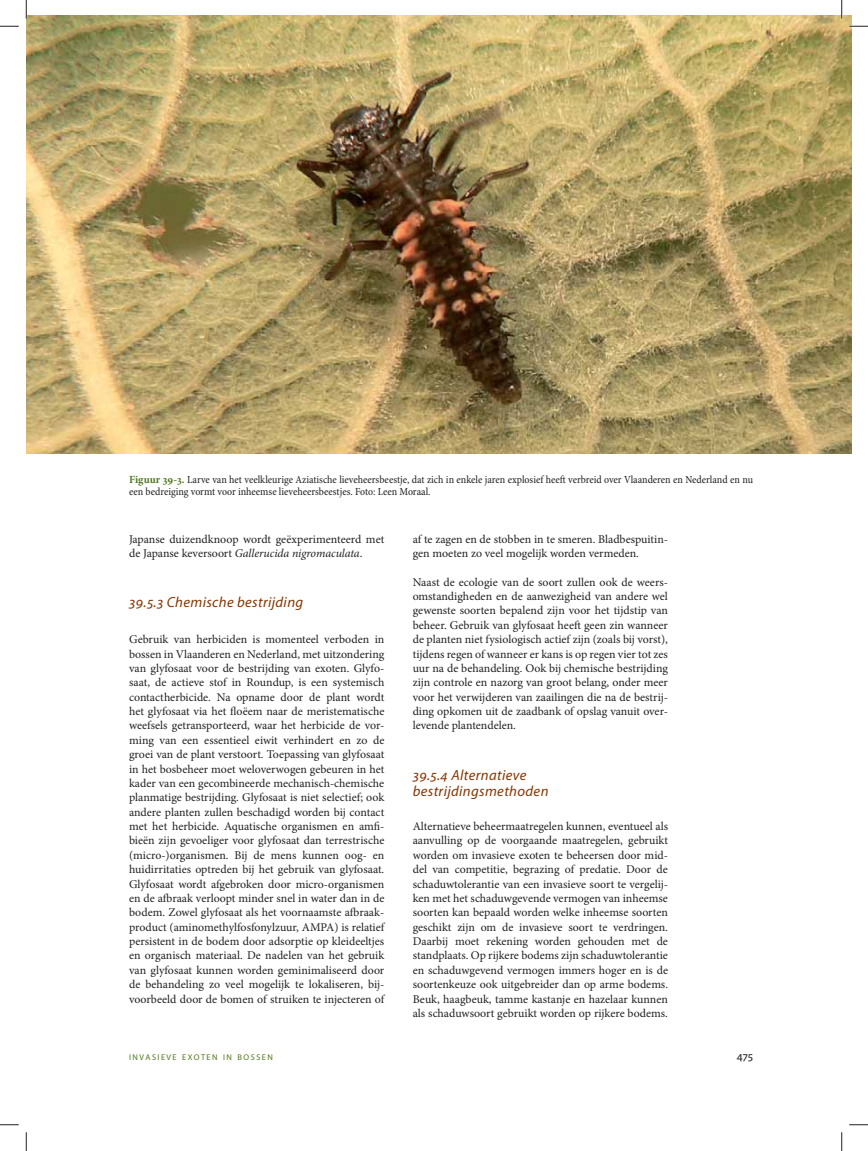
<style>
.page{position:relative;width:868px;height:1151px;background:#fff}
.page>*{position:absolute;margin:0;border:0;box-sizing:border-box;transform-origin:0 0}
.t1{font:italic 14.75px/16.2px "Myriad Pro";letter-spacing:.025em;color:#863600}
.t2{font:11.88px/14.4px "Minion Pro";color:#231f20;text-align:justify}
.t3{font:11.88px "Myriad Pro";color:#231f20}
.t4{font:condensed 11px/11.9px "Minion Pro";color:#231f20}
.t5{font:8.38px "Myriad Pro";letter-spacing:.18em;color:#51771f}
.s1{font-weight:700;font-stretch:normal;color:#51771f}
.s2{font-style:italic}
</style>
<div class="page">
<img style="left:27px;top:16px;width:824px;height:438px">
<svg style="left:0;top:25px;width:19px;height:2px"></svg>
<svg style="left:849px;top:25px;width:18px;height:2px"></svg>
<svg style="left:0;top:1124px;width:19px;height:1px"></svg>
<svg style="left:849px;top:1124px;width:18px;height:1px"></svg>
<svg style="left:25px;top:0;width:2px;height:19px"></svg>
<svg style="left:25px;top:1132px;width:2px;height:19px"></svg>
<svg style="left:840px;top:0;width:2px;height:19px"></svg>
<svg style="left:841px;top:1132px;width:1px;height:19px"></svg>
<p class="t4" style="left:129px;top:475px;width:625px"><span class="s1">Figuur 39-3.</span> Larve van het veelkleurige Aziatische lieveheersbeestje, dat zich in enkele jaren explosief heeft verbreid over Vlaanderen en Nederland en nu een bedreiging vormt voor inheemse lieveheersbeestjes. Foto: Leen Moraal.</p>
<p class="t2" style="left:129px;top:533px;width:257px">Japanse duizendknoop wordt geëxperimenteerd met de Japanse keversoort <span class="s2">Gallerucida nigromaculata</span>.</p>
<p class="t1" style="left:129px;top:595px;width:176px">39.5.3 Chemische bestrijding</p>
<p class="t2" style="left:129px;top:633px;width:257px">Gebruik van herbiciden is momenteel verboden in bossen in Vlaanderen en Nederland, met uitzondering van glyfosaat voor de bestrijding van exoten. Glyfo&shy;saat, de actieve stof in Roundup, is een systemisch contactherbicide. Na opname door de plant wordt het glyfosaat via het floëem naar de meristematische weefsels getransporteerd, waar het herbicide de vor&shy;ming van een essentieel eiwit verhindert en zo de groei van de plant verstoort. Toepassing van glyfosaat in het bosbeheer moet weloverwogen gebeuren in het kader van een gecombineerde mechanisch-chemische planmatige bestrijding. Glyfosaat is niet selectief; ook andere planten zullen beschadigd worden bij contact met het herbicide. Aquatische organismen en amfi&shy;bieën zijn gevoeliger voor glyfosaat dan terrestrische (micro-)organismen. Bij de mens kunnen oog- en huidirritaties optreden bij het gebruik van glyfosaat.<br>Glyfosaat wordt afgebroken door micro-organismen en de afbraak verloopt minder snel in water dan in de bodem. Zowel glyfosaat als het voornaamste afbraak&shy;product (aminomethylfosfonylzuur, AMPA) is relatief persistent in de bodem door adsorptie op kleideeltjes en organisch materiaal. De nadelen van het gebruik van glyfosaat kunnen worden geminimaliseerd door de behandeling zo veel mogelijk te lokaliseren, bij&shy;voorbeeld door de bomen of struiken te injecteren of</p>
<p class="t2" style="left:412px;top:533px;width:257px">af te zagen en de stobben in te smeren. Bladbespuitin&shy;gen moeten zo veel mogelijk worden vermeden.</p>
<p class="t2" style="left:412px;top:576px;width:257px">Naast de ecologie van de soort zullen ook de weers&shy;omstandigheden en de aanwezigheid van andere wel gewenste soorten bepalend zijn voor het tijdstip van beheer. Gebruik van glyfosaat heeft geen zin wanneer de planten niet fysiologisch actief zijn (zoals bij vorst), tijdens regen of wanneer er kans is op regen vier tot zes uur na de behandeling. Ook bij chemische bestrijding zijn controle en nazorg van groot belang, onder meer voor het verwijderen van zaailingen die na de bestrij&shy;ding opkomen uit de zaadbank of opslag vanuit over&shy;levende plantendelen.</p>
<p class="t1" style="left:412px;top:768px;width:137px">39.5.4 Alternatieve bestrijdingsmethoden</p>
<p class="t2" style="left:412px;top:820px;width:257px">Alternatieve beheermaatregelen kunnen, eventueel als aanvulling op de voorgaande maatregelen, gebruikt worden om invasieve exoten te beheersen door mid&shy;del van competitie, begrazing of predatie. Door de schaduwtolerantie van een invasieve soort te vergelij&shy;ken met het schaduwgevende vermogen van inheemse soorten kan bepaald worden welke inheemse soorten geschikt zijn om de invasieve soort te verdringen.<br>Daarbij moet rekening worden gehouden met de standplaats. Op rijkere bodems zijn schaduwtolerantie en schaduwgevend vermogen immers hoger en is de soortenkeuze ook uitgebreider dan op arme bodems.<br>Beuk, haagbeuk, tamme kastanje en hazelaar kunnen als schaduwsoort gebruikt worden op rijkere bodems.</p>
<p class="t5" style="left:129px;top:1052px;width:145px">INVASIEVE EXOTEN IN BOSSEN</p>
<p class="t3" style="left:736px;top:1049px;width:18px">475</p>
</div>
